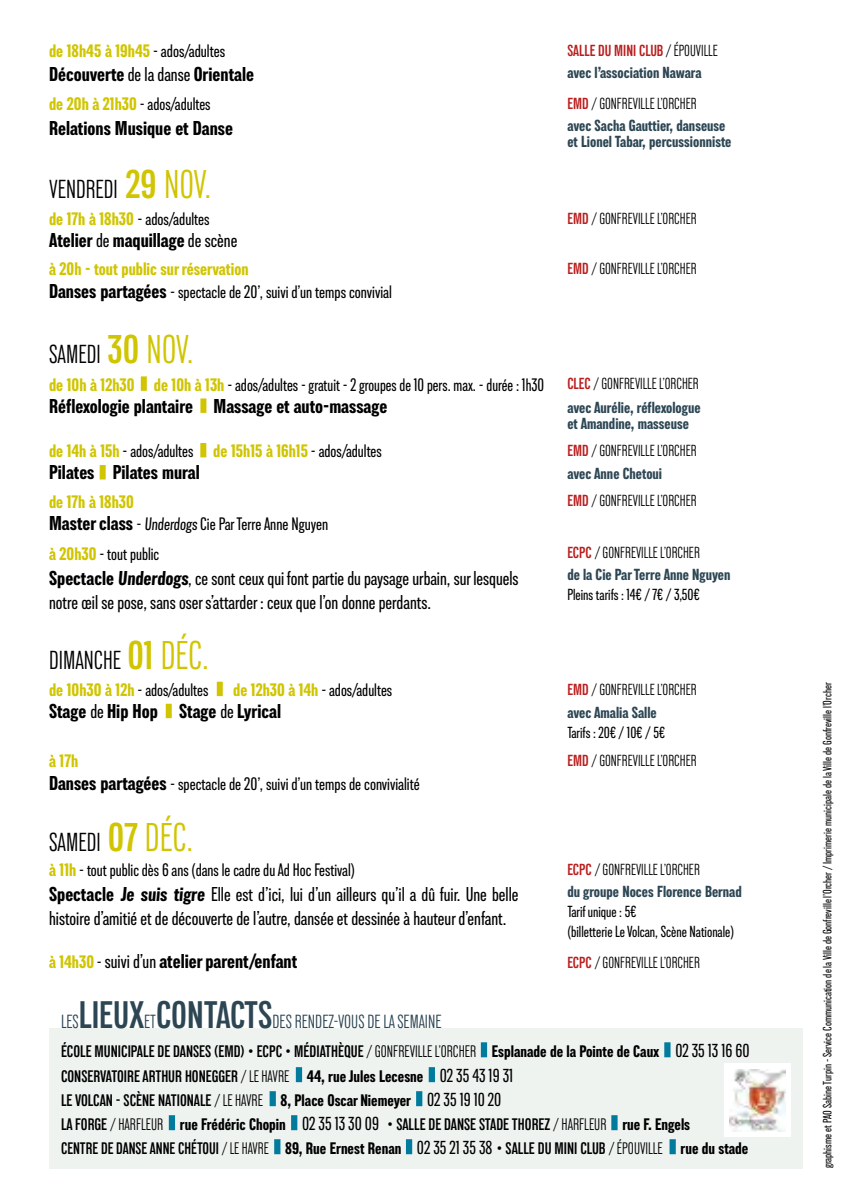
<style>
.page{position:relative;width:842px;height:1191px;background:#fff}
.page>*{position:absolute;margin:0;border:0;box-sizing:border-box;transform-origin:0 0}
.t1{font:300 condensed 26px "Lorimer No 2";color:#000}
.t2{font:500 condensed 20px/24px "Lorimer No 2";color:#000}
.t3{font:700 condensed 20px "Lorimer No 2";color:#000}
.t4{font:300 condensed 19px "Lorimer No 2";color:#2d4654}
.t5{font:500 condensed 18px "Lorimer No 2";color:#000}
.t6{font:700 condensed 18px "Lorimer No 2";color:#d0c500}
.t7{font:600 condensed 16.6px/24.4px "Lorimer No 2";color:#000}
.t8{font:600 condensed 16.6px "Lorimer No 2";color:#000;scale:.95 1}
.t9{font:300 condensed 16px/23.6px "Lorimer No 2";color:#000}
.t10{font:700 condensed 16px/16px "Lorimer No 2";color:#2d4654}
.t11{font:500 condensed 16px/20px "Lorimer No 2";color:#000}
.t12{font:600 condensed 16px "Lorimer No 2";color:#ba1e1e}
.t13{font:500 condensed 12px "Lorimer No 2";color:#000}
.s1{font-weight:500;color:#000}
.s2{font-weight:500}
.s3{font-weight:700;color:#d0c500}
.s4{font-weight:600;font-size:40px;color:#d0c500}
.s5{font-size:40px;color:#d0c500}
.s6{font-weight:700;font-size:20px}
.s7{font-weight:700}
.s8{font-size:18px;color:#d0c500}
.s9{font-weight:500;font-size:18px}
.s10{font-weight:300;color:#000}
.s11{font-weight:600;color:#ba1e1e}
.s12{font-weight:700;color:#2d4654}
.s13{font-weight:600;font-size:38.2px}
.s14{font-weight:300}
.s15{font-weight:500;font-size:18.8px}
</style>
<div class="page">
<div style="left:49px;top:1028px;width:754px;height:140px;background:#eff3f0"></div>
<div style="left:481px;top:1042px;width:6px;height:15px;background:#007b9d"></div>
<div style="left:664px;top:1042px;width:6px;height:15px;background:#007b9d"></div>
<div style="left:296px;top:1067px;width:6px;height:15px;background:#007b9d"></div>
<div style="left:429px;top:1067px;width:6px;height:15px;background:#007b9d"></div>
<div style="left:270px;top:1091px;width:6px;height:15px;background:#007b9d"></div>
<div style="left:416px;top:1091px;width:6px;height:15px;background:#007b9d"></div>
<div style="left:724px;top:1063px;width:67px;height:74px;background:#fff"></div>
<img style="left:730px;top:1069px;width:55px;height:62px">
<div style="left:274px;top:1139px;width:6px;height:15px;background:#007b9d"></div>
<div style="left:406px;top:1139px;width:6px;height:15px;background:#007b9d"></div>
<div style="left:669px;top:1139px;width:7px;height:15px;background:#007b9d"></div>
<div style="left:169px;top:1115px;width:6px;height:15px;background:#007b9d"></div>
<div style="left:291px;top:1115px;width:6px;height:15px;background:#007b9d"></div>
<div style="left:611px;top:1115px;width:7px;height:15px;background:#007b9d"></div>
<div style="left:141px;top:376px;width:6px;height:15px;background:#d0c500"></div>
<div style="left:200px;top:398px;width:6px;height:15px;background:#d0c500"></div>
<div style="left:200px;top:443px;width:6px;height:14px;background:#d0c500"></div>
<div style="left:100px;top:465px;width:6px;height:14px;background:#d0c500"></div>
<div style="left:217px;top:681px;width:6px;height:15px;background:#d0c500"></div>
<div style="left:166px;top:704px;width:6px;height:14px;background:#d0c500"></div>
<p class="t6" style="left:49px;top:41px;width:178px">de 18h45 à 19h45 <span class="s1">- ados/adultes</span></p>
<p class="t3" style="left:49px;top:62px;width:206px">Découverte <span class="s2">de la danse</span> Orientale</p>
<p class="t5" style="left:49px;top:94px;width:163px"><span class="s3">de 20h à 21h30</span> - ados/adultes</p>
<p class="t3" style="left:49px;top:117px;width:185px">Relations Musique et Danse</p>
<h1 class="t1" style="left:49px;top:175px;width:164px">VENDREDI <span class="s4">29</span> <span class="s5">NOV.</span></h1>
<p class="t5" style="left:49px;top:209px;width:162px"><span class="s3">de 17h à 18h30</span> - ados/adultes</p>
<p class="t3" style="left:49px;top:229px;width:190px">Atelier <span class="s2">de</span> maquillage <span class="s2">de scène</span></p>
<p class="t6" style="left:49px;top:259px;width:201px">à 20h - tout public sur réservation</p>
<p class="t5" style="left:49px;top:281px;width:344px"><span class="s6">Danses partagées</span> - spectacle de 20’, suivi d’un temps convivial</p>
<h1 class="t1" style="left:49px;top:340px;width:146px">SAMEDI <span class="s4">30</span> <span class="s5">NOV.</span></h1>
<p class="t5" style="left:49px;top:375px;width:497px"><span class="s3">de 10h à 12h30 de 10h à 13h</span> - ados/adultes - gratuit - 2 groupes de 10 pers. max. - durée : 1h30</p>
<p class="t3" style="left:49px;top:395px;width:340px">Réflexologie plantaire Massage et auto-massage</p>
<p class="t5" style="left:49px;top:441px;width:334px"><span class="s3">de 14h à 15h</span> - ados/adultes <span class="s3">de 15h15 à 16h15</span> - ados/adultes</p>
<p class="t3" style="left:49px;top:461px;width:152px">Pilates Pilates mural</p>
<p class="t6" style="left:49px;top:491px;width:86px">de 17h à 18h30</p>
<p class="t5" style="left:49px;top:513px;width:281px"><span class="s6">Master class</span> - Underdogs Cie Par Terre Anne Nguyen</p>
<p class="t5" style="left:49px;top:544px;width:112px"><span class="s3">à 20h30</span> - tout public</p>
<p class="t2" style="left:49px;top:565px;width:471px"><span class="s7">Spectacle Underdogs</span>, ce sont ceux qui font partie du paysage urbain, sur lesquels notre œil se pose, sans oser s’attarder : ceux que l’on donne perdants.</p>
<h1 class="t1" style="left:49px;top:645px;width:161px">DIMANCHE <span class="s4">01</span> <span class="s5">DÉC.</span></h1>
<p class="t5" style="left:49px;top:680px;width:161px"><span class="s3">de 10h30 à 12h</span> - ados/adultes</p>
<p class="t3" style="left:49px;top:700px;width:110px">Stage <span class="s2">de</span> Hip Hop</p>
<p class="t5" style="left:233px;top:680px;width:161px"><span class="s3">de 12h30 à 14h</span> - ados/adultes</p>
<p class="t3" style="left:179px;top:700px;width:103px">Stage <span class="s2">de</span> Lyrical</p>
<p class="t6" style="left:49px;top:751px;width:31px">à 17h</p>
<p class="t5" style="left:49px;top:773px;width:372px"><span class="s6">Danses partagées</span> - spectacle de 20’, suivi d’un temps de convivialité</p>
<h1 class="t1" style="left:49px;top:828px;width:146px">SAMEDI <span class="s4">07</span> <span class="s5">DÉC.</span></h1>
<p class="t2" style="left:49px;top:882px;width:471px"><span class="s7">Spectacle Je suis tigre</span> Elle est d’ici, lui d’un ailleurs qu’il a dû fuir. Une belle histoire d’amitié et de découverte de l’autre, dansée et dessinée à hauteur d’enfant.</p>
<p class="t3" style="left:49px;top:950px;width:250px"><span class="s8">à 14h30</span> <span class="s9">-</span> <span class="s2">suivi d’un</span> atelier parent/enfant</p>
<p class="t5" style="left:49px;top:860px;width:307px"><span class="s3">à 11h</span> - tout public dès 6 ans (dans le cadre du Ad Hoc Festival)</p>
<p class="t12" style="left:567px;top:41px;width:152px">SALLE DU MINI CLUB <span class="s10">/ ÉPOUVILLE</span></p>
<p class="t10" style="left:567px;top:64px;width:136px">avec l’association Nawara</p>
<p class="t9" style="left:567px;top:91px;width:131px"><span class="s11">EMD</span> / GONFREVILLE L’ORCHER</p>
<p class="t10" style="left:567px;top:117px;width:166px">avec Sacha Gauttier, danseuse et Lionel Tabar, percussionniste</p>
<p class="t9" style="left:567px;top:206px;width:131px"><span class="s11">EMD</span> / GONFREVILLE L’ORCHER</p>
<p class="t9" style="left:567px;top:256px;width:131px"><span class="s11">EMD</span> / GONFREVILLE L’ORCHER</p>
<p class="t10" style="left:567px;top:371px;width:135px;line-height:23.6px"><span class="s11">CLEC</span> <span class="s10">/ GONFREVILLE L’ORCHER </span>avec Aurélie, réflexologue</p>
<p class="t10" style="left:567px;top:415px;width:123px">et Amandine, masseuse</p>
<p class="t9" style="left:567px;top:438px;width:131px"><span class="s11">EMD</span> / GONFREVILLE L’ORCHER <span class="s12">avec Anne Chetoui</span></p>
<p class="t9" style="left:567px;top:488px;width:131px"><span class="s11">EMD</span> / GONFREVILLE L’ORCHER</p>
<p class="t9" style="left:567px;top:540px;width:134px"><span class="s11">ECPC</span> / GONFREVILLE L’ORCHER</p>
<p class="t10" style="left:567px;top:566px;width:165px">de la Cie Par Terre Anne Nguyen</p>
<p class="t11" style="left:567px;top:584px;width:134px">Pleins tarifs : 14€ / 7€ / 3,50€</p>
<p class="t9" style="left:567px;top:677px;width:131px"><span class="s11">EMD</span> / GONFREVILLE L’ORCHER <span class="s12">avec Amalia Salle</span></p>
<p class="t11" style="left:567px;top:722px;width:99px">Tarifs : 20€ / 10€ / 5€</p>
<p class="t9" style="left:567px;top:748px;width:131px"><span class="s11">EMD</span> / GONFREVILLE L’ORCHER</p>
<p class="t9" style="left:567px;top:857px;width:134px"><span class="s11">ECPC</span> / GONFREVILLE L’ORCHER</p>
<p class="t10" style="left:567px;top:883px;width:176px">du groupe Noces Florence Bernad</p>
<p class="t11" style="left:567px;top:901px;width:168px">Tarif unique : 5€<br>(billetterie Le Volcan, Scène Nationale)</p>
<p class="t9" style="left:567px;top:951px;width:134px"><span class="s11">ECPC</span> / GONFREVILLE L’ORCHER</p>
<p class="t4" style="left:61px;top:1011px;width:382px">LES<span class="s13">LIEUX</span>ET<span class="s13">CONTACTS</span>DES RENDEZ-VOUS DE LA SEMAINE</p>
<p class="t7" style="left:61px;top:1039px;width:690px">ÉCOLE MUNICIPALE DE DANSES (EMD) • ECPC • MÉDIATHÈQUE <span class="s14">/ GONFREVILLE L’ORCHER</span> <span class="s7">Esplanade de la Pointe de Caux</span> <span class="s15">02 35 13 16 60<br></span>CONSERVATOIRE ARTHUR HONEGGER <span class="s14">/ LE HAVRE</span> <span class="s7">44, rue Jules Lecesne</span> <span class="s15">02 35 43 19 31<br></span>LE VOLCAN - SCÈNE NATIONALE <span class="s14">/ LE HAVRE</span> <span class="s7">8, Place Oscar Niemeyer</span> <span class="s15">02 35 19 10 20</span></p>
<p class="t8" style="left:61px;top:1139px;width:725px">CENTRE DE DANSE ANNE CHÉTOUI <span class="s14">/ LE HAVRE</span> <span class="s7">89, Rue Ernest Renan</span> <span class="s15">02 35 21 35 38</span> • SALLE DU MINI CLUB <span class="s14">/ ÉPOUVILLE</span> <span class="s7">rue du stade</span></p>
<p class="t7" style="left:61px;top:1112px;width:631px">LA FORGE <span class="s14">/ HARFLEUR</span> <span class="s7">rue Frédéric Chopin</span> <span class="s15">02 35 13 30 09</span> • SALLE DE DANSE STADE THOREZ <span class="s14">/ HARFLEUR</span> <span class="s7">rue F. Engels</span></p>
<p class="t13" style="left:821px;top:1168px;width:487px;rotate:-90deg">graphisme et PAO Sabine Turpin - Service Communication de la Ville de Gonfreville l’Orcher / Imprimerie municipale de la Ville de Gonfreville l’Orcher</p>
</div>
